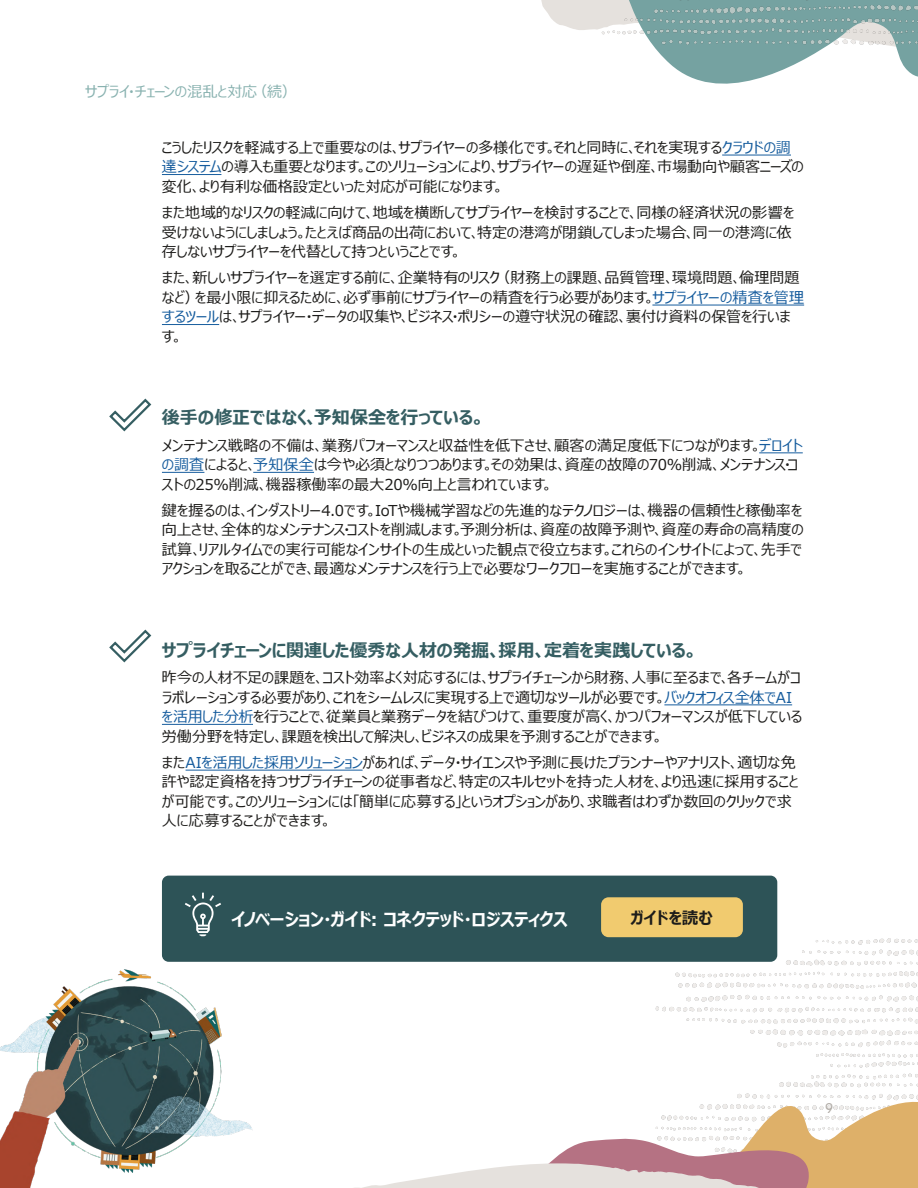
<style>
.page{position:relative;width:918px;height:1188px;background:#fff}
.page>*{position:absolute;margin:0;border:0;box-sizing:border-box;transform-origin:0 0}
.Subhead_1{font:700 18px "Meiryo UI";letter-spacing:-.01em;color:#355e62}
.t1{font:700 18px "Meiryo UI";letter-spacing:-.03em;color:#fff}
.t2{font:700 16.5px "Meiryo UI";letter-spacing:-.005em;color:#1d1c1a}
.Subhead_1-2{font:15px/19.5px "Meiryo UI";letter-spacing:-.005em;color:#1d1c1a}
.Subhead_1-3{font:15px "Meiryo UI";letter-spacing:.005em;color:#89b2b0}
.t3{font:13.5px "Oracle Sans";color:#aea9a3}
.s1{font-style:italic}
.s2{color:#175d9e}
</style>
<div class="page">
<img style="left:655px;top:906px;width:263px;height:181px">
<hr style="left:759px;top:452px;width:44px;height:1px;background:#175d9e">
<hr style="left:162px;top:472px;width:42px;height:1px;background:#175d9e">
<hr style="left:253px;top:472px;width:61px;height:1px;background:#175d9e">
<hr style="left:664px;top:705px;width:128px;height:1px;background:#175d9e">
<hr style="left:162px;top:724px;width:91px;height:1px;background:#175d9e">
<hr style="left:186px;top:770px;width:177px;height:1px;background:#175d9e">
<hr style="left:722px;top:155px;width:69px;height:1px;background:#175d9e">
<hr style="left:162px;top:174px;width:59px;height:1px;background:#175d9e">
<hr style="left:652px;top:305px;width:152px;height:1px;background:#175d9e">
<hr style="left:162px;top:324px;width:57px;height:1px;background:#175d9e">
<svg style="left:109px;top:629px;width:43px;height:34px"></svg>
<svg style="left:109px;top:398px;width:43px;height:34px"></svg>
<svg style="left:541px;top:0;width:201px;height:84px"></svg>
<img style="left:578px;top:0;width:340px;height:82px">
<div style="left:162px;top:876px;width:615px;height:86px;background:#2d5357;border-radius:7px"></div>
<svg style="left:185px;top:893px;width:36px;height:43px"></svg>
<img style="left:0;top:956px;width:254px;height:232px">
<svg style="left:98px;top:1087px;width:820px;height:101px"></svg>
<div style="left:601px;top:897px;width:142px;height:40px;background:#f1cb6f;border-radius:8px"></div>
<p class="Subhead_1-3" style="left:85px;top:81px;width:213px">サプライ・チェーンの混乱と対応<span class="s1">（続）</span></p>
<p class="Subhead_1-2" style="left:162px;top:138px;width:643px">こうしたリスクを軽減する上で重要なのは、サプライヤーの多様化です。それと同時に、それを実現する<span class="s2">クラウドの調達システム</span>の導入も重要となります。このソリューションにより、サプライヤーの遅延や倒産、市場動向や顧客ニーズの変化、より有利な価格設定といった対応が可能になります。</p>
<p class="Subhead_1-2" style="left:162px;top:204px;width:634px">また地域的なリスクの軽減に向けて、地域を横断してサプライヤーを検討することで、同様の経済状況の影響を受けないようにしましょう。たとえば商品の出荷において、特定の港湾が閉鎖してしまった場合、同一の港湾に依存しないサプライヤーを代替として持つということです。</p>
<p class="Subhead_1-2" style="left:162px;top:269px;width:644px">また、新しいサプライヤーを選定する前に、企業特有のリスク（財務上の課題、品質管理、環境問題、倫理問題など）を最小限に抑えるために、必ず事前にサプライヤーの精査を行う必要があります。<span class="s2">サプライヤーの精査を管理するツール</span>は、サプライヤー・データの収集や、ビジネス・ポリシーの遵守状況の確認、裏付け資料の保管を行います。</p>
<p class="Subhead_1" style="left:162px;top:405px;width:324px">後手の修正ではなく、予知保全を行っている。</p>
<p class="Subhead_1-2" style="left:162px;top:436px;width:642px">メンテナンス戦略の不備は、業務パフォーマンスと収益性を低下させ、顧客の満足度低下につながります。<span class="s2">デロイトの調査</span>によると、<span class="s2">予知保全</span>は今や必須となりつつあります。その効果は、資産の故障の70%削減、メンテナンス・コストの25%削減、機器稼働率の最大20%向上と言われています。</p>
<p class="Subhead_1-2" style="left:162px;top:502px;width:643px;text-align:justify">鍵を握るのは、インダストリー4.0です。IoTや機械学習などの先進的なテクノロジーは、機器の信頼性と稼働率を向上させ、全体的なメンテナンス・コストを削減します。予測分析は、資産の故障予測や、資産の寿命の高精度の試算、リアルタイムでの実行可能なインサイトの生成といった観点で役立ちます。これらのインサイトによって、先手でアクションを取ることができ、最適なメンテナンスを行う上で必要なワークフローを実施することができます。</p>
<p class="Subhead_1" style="left:162px;top:638px;width:537px">サプライチェーンに関連した優秀な人材の発掘、採用、定着を実践している。</p>
<p class="Subhead_1-2" style="left:162px;top:669px;width:642px">昨今の人材不足の課題を、コスト効率よく対応するには、サプライチェーンから財務、人事に至るまで、各チームがコラボレーションする必要があり、これをシームレスに実現する上で適切なツールが必要です。<span class="s2">バックオフィス全体でAIを活用した分析</span>を行うことで、従業員と業務データを結びつけて、重要度が高く、かつパフォーマンスが低下している労働分野を特定し、課題を検出して解決し、ビジネスの成果を予測することができます。</p>
<p class="Subhead_1-2" style="left:162px;top:754px;width:638px">また<span class="s2">AIを活用した採用ソリューション</span>があれば、データ・サイエンスや予測に長けたプランナーやアナリスト、適切な免許や認定資格を持つサプライチェーンの従事者など、特定のスキルセットを持った人材を、より迅速に採用することが可能です。このソリューションには「簡単に応募する」というオプションがあり、求職者はわずか数回のクリックで求人に応募することができます。</p>
<p class="t1" style="left:231px;top:906px;width:338px">イノベーション・ガイド: コネクテッド・ロジスティクス</p>
<p class="t2" style="left:630px;top:906px;width:84px">ガイドを読む</p>
<p class="t3" style="left:825px;top:1100px;width:9px">9</p>
</div>
